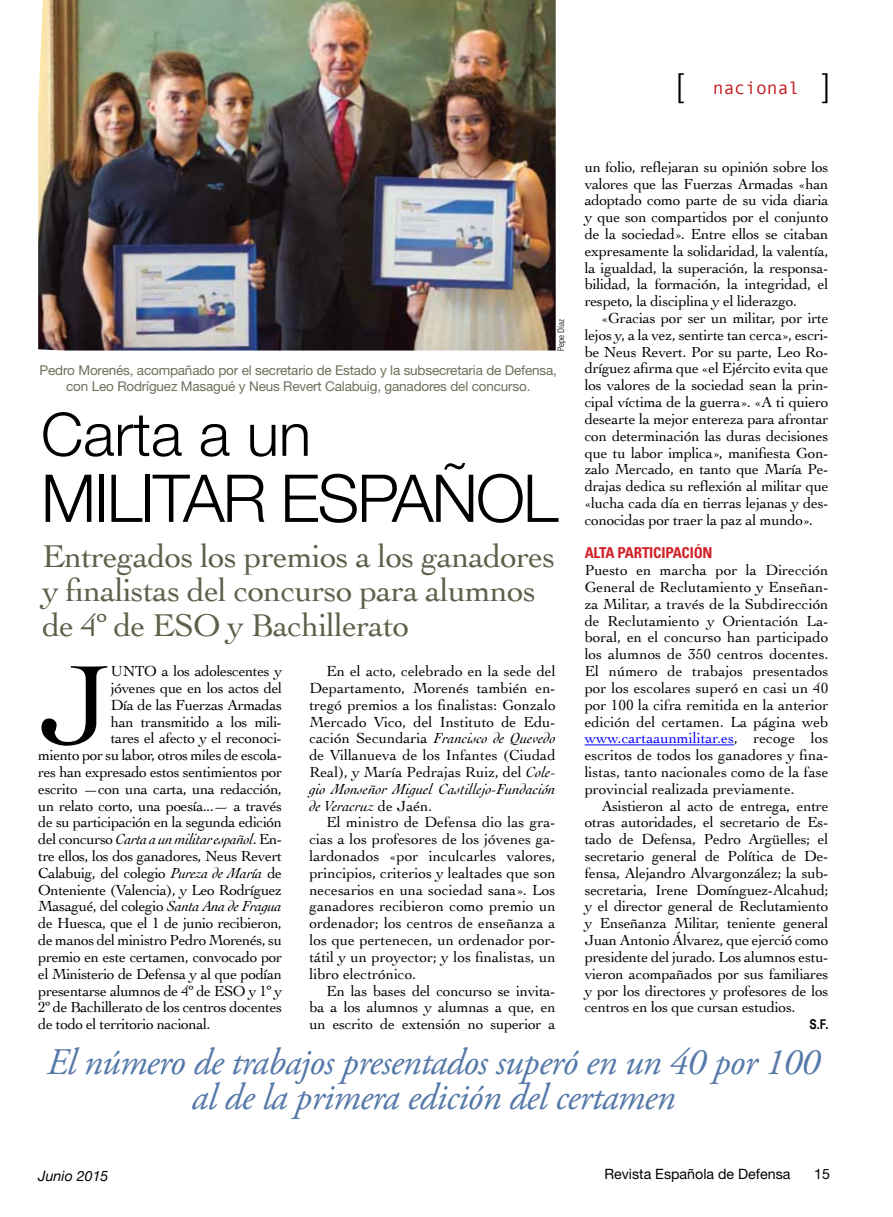
<style>
.page{position:relative;width:893px;height:1217px;background:#fff}
.page>*{position:absolute;margin:0;border:0;box-sizing:border-box;transform-origin:0 0}
.t1{font:118.05px "Cochin";color:#000}
.t2{font:300 66px "Helvetica Neue";letter-spacing:-.03em;color:#000}
.t3{font:300 60px "Helvetica Neue";color:#000}
.t4{font:italic 37.5px/34.5px "Adobe Garamond Pro";letter-spacing:-.02em;color:#5579a8;text-align:center}
.t5{font:33px/34.5px "Cochin";letter-spacing:-.02em;color:#5f604a}
.t6{font:300 33px "Helvetica Neue";color:#000}
.t7{font:18px "Monotypecom";color:#c4141b}
.t8{font:15.3px/16.8px "Cochin";letter-spacing:-.025em;color:#000;text-align:justify}
.t9{font:italic 15.3px "Cochin";letter-spacing:-.025em;color:#000}
.t10{font:700 condensed 15px "Univers";letter-spacing:-.015em;color:#d22229}
.t11{font:14.25px "Helvetica Neue";color:#000}
.t12{font:italic 14.25px "Helvetica Neue";color:#000}
.t13{font:13.5px/15.8px "Helvetica Neue";letter-spacing:-.01em;color:#6e6f5a;text-align:center}
.t14{font:700 13.5px "Arial Narrow";color:#000}
.t15{font:300 condensed 9px "Univers";letter-spacing:-.005em;color:#000}
.s1{font-family:"Helvetica Neue";font-weight:300;font-size:33px;color:#000}
.s2{font-style:italic}
.s3{font-style:normal}
.s4{color:#00f}
</style>
<div class="page">
<img style="left:38px;top:0;width:518px;height:350px">
<hr style="left:585px;top:744px;width:149px;height:1px;background:#00f">
<h3 class="t6" style="left:676px;top:58px;width:9px">[</h3>
<p class="t7" style="left:713px;top:77px;width:119px">nacional <span class="s1">]</span></p>
<p class="t15" style="left:555px;top:350px;width:33px;rotate:-90deg">Pepe Díaz</p>
<p class="t13" style="left:40px;top:362px;width:519px">Pedro Morenés, acompañado por el secretario de Estado y la subsecretaria de Defensa, con Leo Rodríguez Masagué y Neus Revert Calabuig, ganadores del concurso.</p>
<h3 class="t3" style="left:41px;top:386px;width:272px">CARTA A UN</h3>
<h2 class="t2" style="left:41px;top:445px;width:519px">MILITAR ESPAÑOL</h2>
<h3 class="t5" style="left:42px;top:537px;width:515px">Entregados los premios a los ganadores y finalistas del concurso para alumnos de 4º de ESO y Bachillerato</h3>
<h1 class="t1" style="left:38px;top:625px;width:76px">J</h1>
<p class="t8" style="left:111px;top:662px;width:173px">unto a los adolescentes y</p>
<p class="t8" style="left:309px;top:662px;width:248px;text-indent:17px">En el acto, celebrado en la sede del Departamento, Morenés también en&shy;tregó premios a los finalistas: Gonzalo Mercado Vico, del Instituto de Edu&shy;cación Secundaria <span class="s2">Francisco de Quevedo </span>de Villanueva de los Infantes (Ciudad Real), y María Pedrajas Ruiz, del <span class="s2">Cole&shy;gio Monseñor Miguel Castillejo-Fundación de Veracruz</span> de Jaén.</p>
<p class="t8" style="left:309px;top:813px;width:248px;text-indent:17px">El ministro de Defensa dio las gra&shy;cias a los profesores de los jóvenes ga&shy;lardonados «por inculcarles valores, principios, criterios y lealtades que son necesarios en una sociedad sana». Los ganadores recibieron como premio un ordenador; los centros de enseñanza a los que pertenecen, un ordenador por&shy;tátil y un proyector; y los finalistas, un libro electrónico.</p>
<p class="t8" style="left:309px;top:981px;width:248px;text-indent:17px">En las bases del concurso se invita&shy;ba a los alumnos y alumnas a que, en un escrito de extensión no superior a</p>
<p class="t8" style="left:111px;top:678px;width:173px">jóvenes que en los actos del</p>
<p class="t8" style="left:111px;top:695px;width:173px">Día de las Fuerzas Armadas</p>
<p class="t8" style="left:111px;top:712px;width:173px">han transmitido a los mili-</p>
<p class="t8" style="left:111px;top:729px;width:173px">tares el afecto y el reconoci-</p>
<p class="t8" style="left:38px;top:746px;width:245px">miento por su labor, otros miles de escola-</p>
<p class="t8" style="left:38px;top:762px;width:245px">res han expresado estos sentimientos por</p>
<p class="t8" style="left:38px;top:779px;width:245px">escrito —con una carta, una redacción,</p>
<p class="t8" style="left:38px;top:796px;width:245px">un relato corto, una poesía...— a través</p>
<p class="t8" style="left:38px;top:813px;width:245px">de su participación en la segunda edición</p>
<p class="t9" style="left:38px;top:828px;width:245px"><span class="s3">del concurso</span> Carta a un militar español<span class="s3">. En-</span></p>
<p class="t8" style="left:38px;top:846px;width:245px">tre ellos, los dos ganadores, Neus Revert</p>
<p class="t8" style="left:38px;top:863px;width:245px">Calabuig, del colegio <span class="s2">Pureza de María</span> de</p>
<p class="t8" style="left:38px;top:880px;width:245px">Onteniente (Valencia), y Leo Rodríguez</p>
<p class="t8" style="left:38px;top:897px;width:245px">Masagué, del colegio <span class="s2">Santa Ana de Fragua</span></p>
<p class="t8" style="left:38px;top:914px;width:245px">de Huesca, que el 1 de junio recibieron,</p>
<p class="t8" style="left:38px;top:930px;width:245px">de manos del ministro Pedro Morenés, su</p>
<p class="t8" style="left:38px;top:947px;width:245px">premio en este certamen, convocado por</p>
<p class="t8" style="left:38px;top:964px;width:245px">el Ministerio de Defensa y al que podían</p>
<p class="t8" style="left:38px;top:981px;width:245px">presentarse alumnos de 4º de ESO y 1º y</p>
<p class="t8" style="left:38px;top:998px;width:245px">2º de Bachillerato de los centros docentes</p>
<p class="t8" style="left:38px;top:1014px;width:174px">de todo el territorio nacional.</p>
<p class="t8" style="left:585px;top:158px;width:245px">un folio, reflejaran su opinión sobre los valores que las Fuerzas Armadas «han adoptado como parte de su vida diaria y que son compartidos por el conjunto de la sociedad». Entre ellos se citaban expresamente la solidaridad, la valentía, la igualdad, la superación, la responsa&shy;bilidad, la formación, la integridad, el respeto, la disciplina y el liderazgo.</p>
<p class="t8" style="left:585px;top:309px;width:245px;text-indent:17px">«Gracias por ser un militar, por irte lejos y, a la vez, sentirte tan cerca», escri&shy;be Neus Revert. Por su parte, Leo Ro&shy;dríguez afirma que «el Ejército evita que los valores de la sociedad sean la prin&shy;cipal víctima de la guerra». «A ti quiero desearte la mejor entereza para afrontar con determinación las duras decisiones que tu labor implica», manifiesta Gon&shy;zalo Mercado, en tanto que María Pe&shy;drajas dedica su reflexión al militar que «lucha cada día en tierras lejanas y des&shy;conocidas por traer la paz al mundo».</p>
<p class="t10" style="left:585px;top:543px;width:129px">ALTA PARTICIPACIÓN</p>
<p class="t8" style="left:585px;top:561px;width:245px">Puesto en marcha por la Dirección General de Reclutamiento y Enseñan&shy;za Militar, a través de la Subdirección de Reclutamiento y Orientación La&shy;boral, en el concurso han participado los alumnos de 350 centros docentes.<br>El número de trabajos presentados por los escolares superó en casi un 40 por 100 la cifra remitida en la anterior edición del certamen. La página web <span class="s4">www.cartaaunmilitar.es</span>, recoge los escritos de todos los ganadores y fina&shy;listas, tanto nacionales como de la fase provincial realizada previamente.</p>
<p class="t8" style="left:585px;top:796px;width:245px;text-indent:17px">Asistieron al acto de entrega, entre otras autoridades, el secretario de Es&shy;tado de Defensa, Pedro Argüelles; el secretario general de Política de De&shy;fensa, Alejandro Alvargonzález; la sub&shy;secretaria, Irene Domínguez-Alcahud; y el director general de Reclutamiento y Enseñanza Militar, teniente general Juan Antonio Álvarez, que ejerció como presidente del jurado. Los alumnos estu&shy;vieron acompañados por sus familiares y por los directores y profesores de los centros en los que cursan estudios.</p>
<p class="t14" style="left:809px;top:1013px;width:21px">S.F.</p>
<h3 class="t4" style="left:47px;top:1045px;width:774px">El número de trabajos presentados superó en un 40 por 100 al de la primera edición del certamen</h3>
<p class="t12" style="left:38px;top:1163px;width:72px">Junio 2015</p>
<p class="t11" style="left:604px;top:1164px;width:188px">Revista Española de Defensa</p>
<p class="t11" style="left:814px;top:1164px;width:17px">15</p>
</div>
